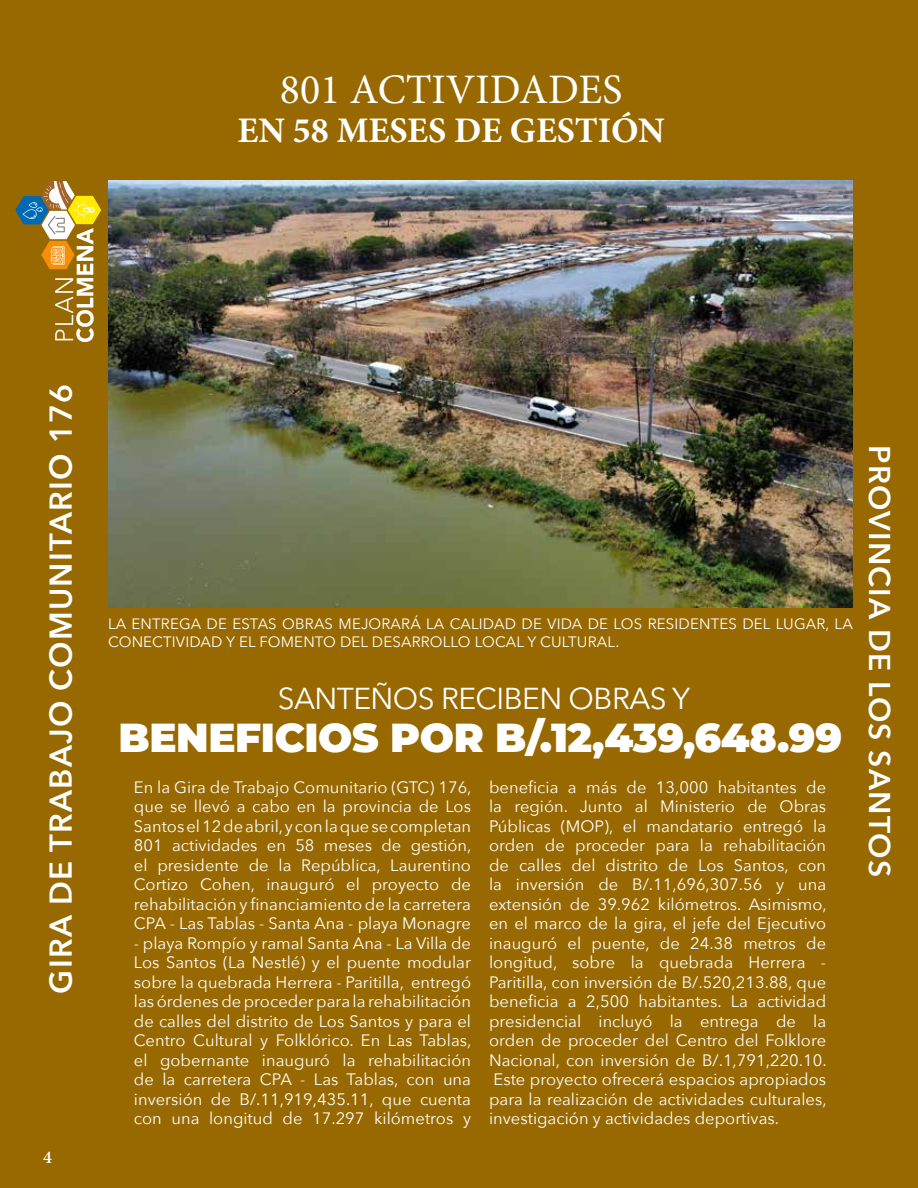
<style>
.page{position:relative;width:918px;height:1188px;background:#986901}
.page>*{position:absolute;margin:0;border:0;box-sizing:border-box;transform-origin:0 0}
.t1{font:42px "Minion Pro";color:#fff}
.t2{font:900 40.5px "Montserrat";letter-spacing:-.01em;color:#fff}
.t3{font:700 36px "Minion Pro";color:#fff}
.t4{font:600 31.5px "Avenir Next";letter-spacing:.04em;color:#fff}
.t5{font:30px "Avenir Next LT Pro";letter-spacing:-.02em;color:#fff}
.t6{font:600 30px "Avenir Next";letter-spacing:.04em;color:#fff}
.t7{font:600 18px "Minion Pro";color:#fff}
.t8{font:16.5px/19.5px "Avenir Next";color:#fff;text-align:justify}
.t9{font:15px/18px "Avenir Next";letter-spacing:.01em;color:#fff}
</style>
<div class="page">
<svg style="left:15px;top:181px;width:86px;height:161px"></svg>
<img style="left:108px;top:180px;width:745px;height:428px">
<h1 class="t1" style="left:280px;top:61px;width:344px">801 ACTIVIDADES</h1>
<h3 class="t3" style="left:238px;top:105px;width:429px">EN 58 MESES DE GESTIÓN</h3>
<h3 class="t4" style="left:34px;top:994px;width:611px;rotate:-90deg">GIRA DE TRABAJO COMUNITARIO 176</h3>
<p class="t7" style="left:43px;top:1144px;width:10px">4</p>
<p class="t9" style="left:108px;top:614px;width:746px">LA ENTREGA DE ESTAS OBRAS MEJORARÁ LA CALIDAD DE VIDA DE LOS RESIDENTES DEL LUGAR, LA<br>CONECTIVIDAD Y EL FOMENTO DEL DESARROLLO LOCAL Y CULTURAL.</p>
<h3 class="t5" style="left:278px;top:681px;width:414px">SANTEÑOS RECIBEN OBRAS Y</h3>
<h2 class="t2" style="left:119px;top:708px;width:725px">BENEFICIOS POR B/.12,439,648.99</h2>
<p class="t8" style="left:134px;top:777px;width:339px">En la Gira de Trabajo Comunitario (GTC) 176, que se llevó a cabo en la provincia de Los Santos el 12 de abril, y con la que se completan 801 actividades en 58 meses de gestión, el presidente de la República, Laurentino Cortizo Cohen, inauguró el proyecto de rehabilitación y financiamiento de la carretera CPA - Las Tablas - Santa Ana - playa Monagre</p>
<p class="t8" style="left:134px;top:933px;width:339px">- playa Rompío y ramal Santa Ana - La Villa de Los Santos (La Nestlé) y el puente modular sobre la quebrada Herrera - Paritilla, entregó las órdenes de proceder para la rehabilitación de calles del distrito de Los Santos y para el Centro Cultural y Folklórico. En Las Tablas, el gobernante inauguró la rehabilitación de la carretera CPA - Las Tablas, con una inversión de B/.11,919,435.11, que cuenta con una longitud de 17.297 kilómetros y</p>
<p class="t8" style="left:489px;top:777px;width:339px">beneficia a más de 13,000 habitantes de la región. Junto al Ministerio de Obras Públicas (MOP), el mandatario entregó la orden de proceder para la rehabilitación de calles del distrito de Los Santos, con la inversión de B/.11,696,307.56 y una extensión de 39.962 kilómetros. Asimismo, en el marco de la gira, el jefe del Ejecutivo inauguró el puente, de 24.38 metros de longitud, sobre la quebrada Herrera - Paritilla, con inversión de B/.520,213.88, que beneficia a 2,500 habitantes. La actividad presidencial incluyó la entrega de la orden de proceder del Centro del Folklore Nacional, con inversión de B/.1,791,220.10.<br>Este proyecto ofrecerá espacios apropiados para la realización de actividades culturales, investigación y actividades deportivas.</p>
<h3 class="t6" style="left:905px;top:445px;width:433px;rotate:90deg">PROVINCIA DE LOS SANTOS</h3>
</div>
